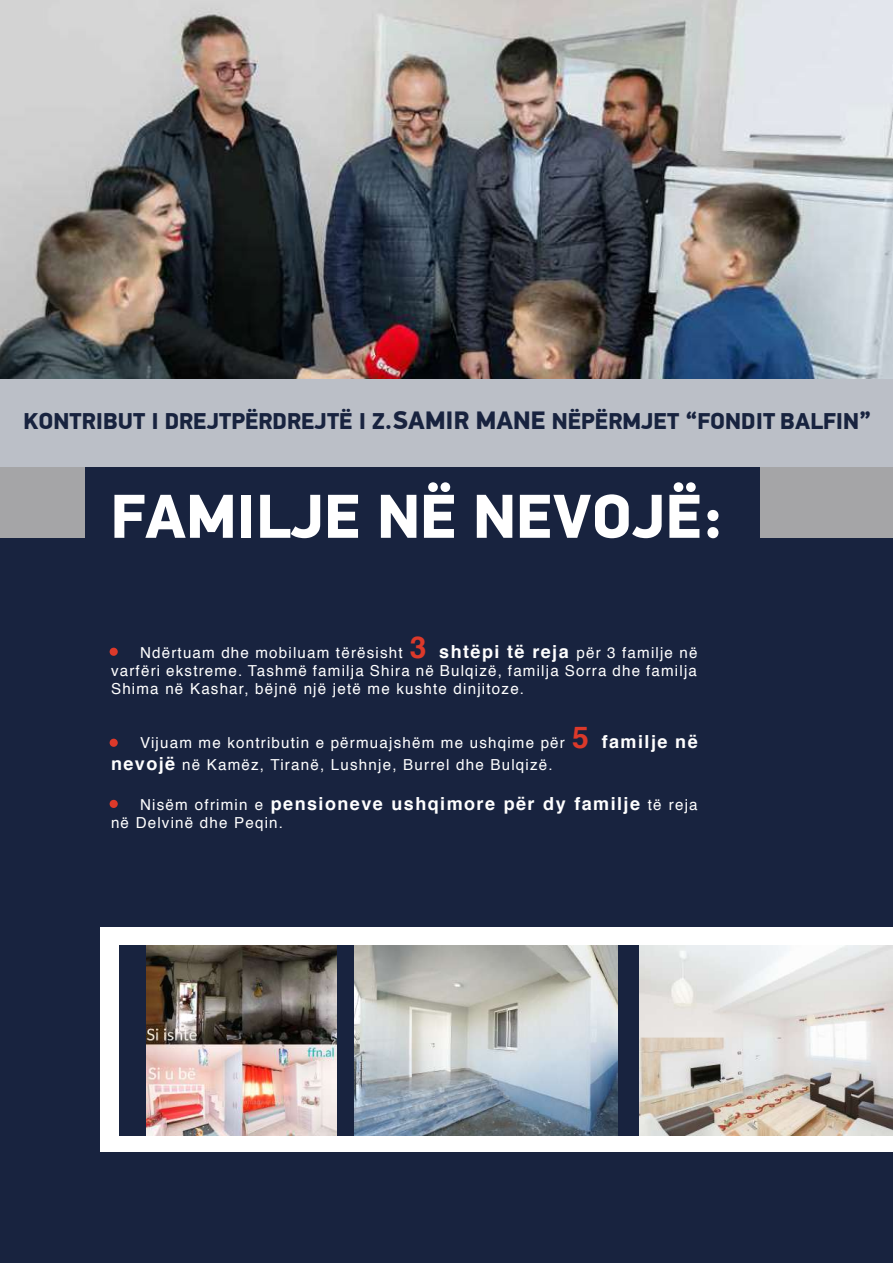
<style>
.page{position:relative;width:893px;height:1263px;background:#fff}
.page>*{position:absolute;margin:0;border:0;box-sizing:border-box;transform-origin:0 0}
.t1{font:900 62.4px "PF Din Display Pro";color:#fff}
.t2{font:900 23.1px "PF Din Display Pro";color:#18233f}
.t3{font:700 18px "Helvetica";letter-spacing:.08em;color:#fff}
.t4{font:15.15px/18.1px "Helvetica";letter-spacing:.08em;color:#fff;text-align:justify}
.s1{font-size:25.5px}
.s2{font-weight:700;font-size:30px;color:#dc392a}
.s3{font-weight:700;font-size:18px}
.s4{font-weight:400;font-size:15.15px}
</style>
<div class="page">
<div style="left:0;top:3px;width:893px;height:1260px;background:#18233f"></div>
<div style="left:101px;top:927px;width:792px;height:225px;background:#fff"></div>
<div style="left:761px;top:467px;width:132px;height:71px;background:#a5a5a7"></div>
<div style="left:120px;top:946px;width:773px;height:190px;background:#18233f"></div>
<div style="left:0;top:467px;width:84px;height:71px;background:#a5a5a7"></div>
<div style="left:110px;top:739px;width:8px;height:8px;background:#dc392a;border-radius:50%"></div>
<div style="left:110px;top:648px;width:8px;height:8px;background:#dc392a;border-radius:50%"></div>
<div style="left:110px;top:800px;width:8px;height:8px;background:#dc392a;border-radius:50%"></div>
<div style="left:0;top:379px;width:893px;height:88px;background:#bbbfc7"></div>
<img style="left:0;top:0;width:893px;height:379px">
<img style="left:146px;top:946px;width:190px;height:190px">
<img style="left:354px;top:946px;width:263px;height:190px">
<img style="left:640px;top:946px;width:253px;height:190px">
<h2 class="t2" style="left:23px;top:407px;width:849px">KONTRIBUT I DREJTPËRDREJTË I Z.<span class="s1">SAMIR MANE</span> NËPËRMJET “FONDIT BALFIN”</h2>
<h1 class="t1" style="left:111px;top:478px;width:615px">FAMILJE NË NEVOJË:</h1>
<p class="t4" style="left:111px;top:644px;width:588px">• Ndërtuam dhe mobiluam tërësisht <span class="s2">3</span> <span class="s3">shtëpi të reja</span> për 3 familje në varfëri ekstreme. Tashmë familja Shira në Bulqizë, familja Sorra dhe familja Shima në Kashar, bëjnë një jetë me kushte dinjitoze.</p>
<p class="t4" style="left:111px;top:732px;width:588px;line-height:21.6px">• Vijuam me kontributin e përmuajshëm me ushqime për <span class="s2">5</span> <span class="s3">familje në nevojë</span> në Kamëz, Tiranë, Lushnje, Burrel dhe Bulqizë.</p>
<p class="t3" style="left:111px;top:789px;width:588px"><span class="s4">• Nisëm ofrimin e</span> pensioneve ushqimore për dy familje <span class="s4">të reja</span></p>
<p class="t4" style="left:111px;top:814px;width:174px">në Delvinë dhe Peqin.</p>
</div>
